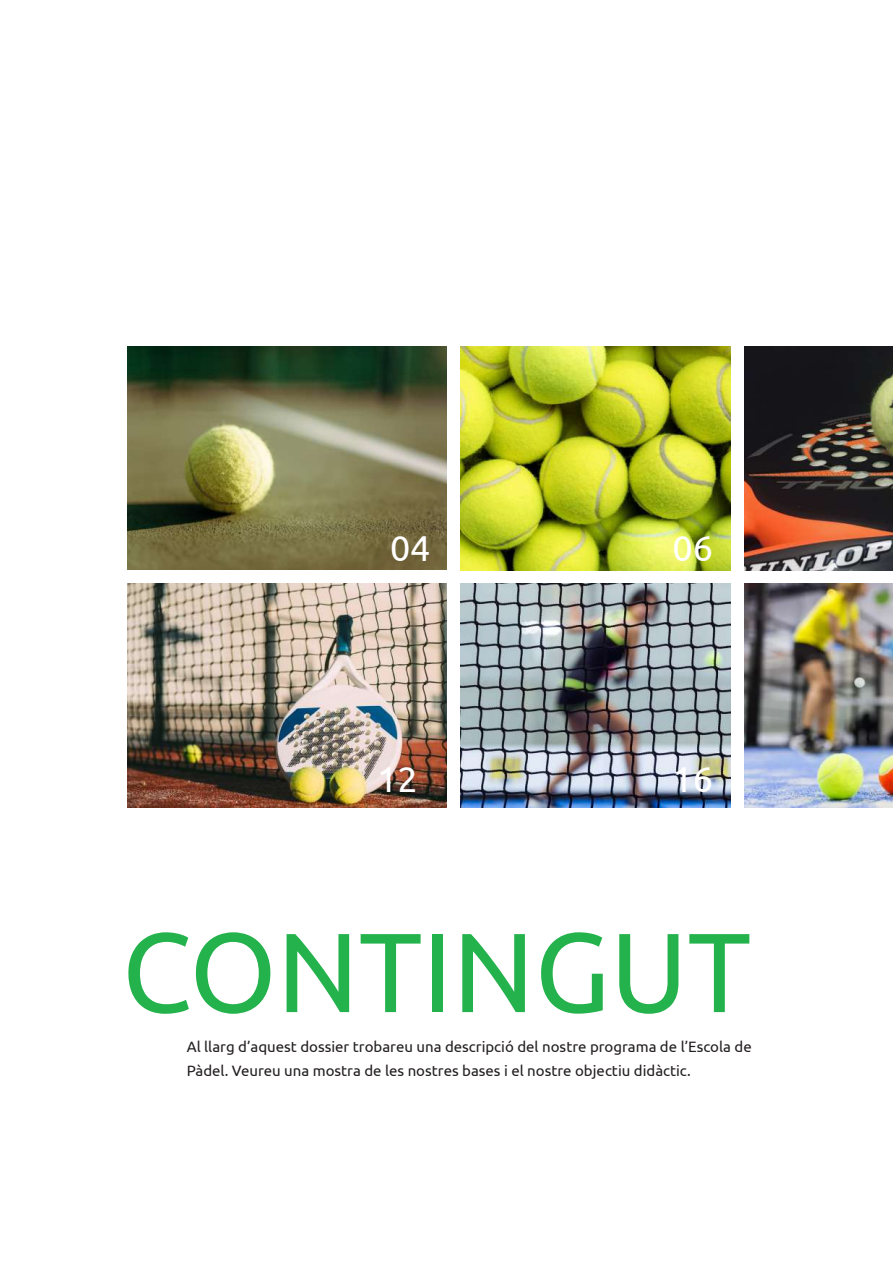
<style>
.page{position:relative;width:893px;height:1263px;background:#fff}
.page>*{position:absolute;margin:0;border:0;box-sizing:border-box;transform-origin:0 0}
.t1{font:112.5px "Ubuntu";color:#23b24b}
.t2{font:36px "Ubuntu";color:#fff}
.t3{font:15px/24px "Ubuntu";color:#231f20}
</style>
<div class="page">
<img style="left:128px;top:346px;width:318px;height:223px">
<img style="left:128px;top:584px;width:318px;height:224px">
<img style="left:460px;top:346px;width:270px;height:224px">
<img style="left:460px;top:584px;width:270px;height:224px">
<img style="left:744px;top:346px;width:149px;height:224px">
<img style="left:744px;top:584px;width:149px;height:224px">
<h2 class="t2" style="left:390px;top:526px;width:42px">04</h2>
<h2 class="t2" style="left:377px;top:757px;width:42px">12</h2>
<h2 class="t2" style="left:673px;top:526px;width:42px">06</h2>
<h2 class="t2" style="left:673px;top:757px;width:42px">16</h2>
<h1 class="t1" style="left:122px;top:904px;width:631px">CONTINGUT</h1>
<p class="t3" style="left:187px;top:1035px;width:567px">Al llarg d’aquest dossier trobareu una descripció del nostre programa de l’Escola de<br>Pàdel. Veureu una mostra de les nostres bases i el nostre objectiu didàctic.</p>
</div>
